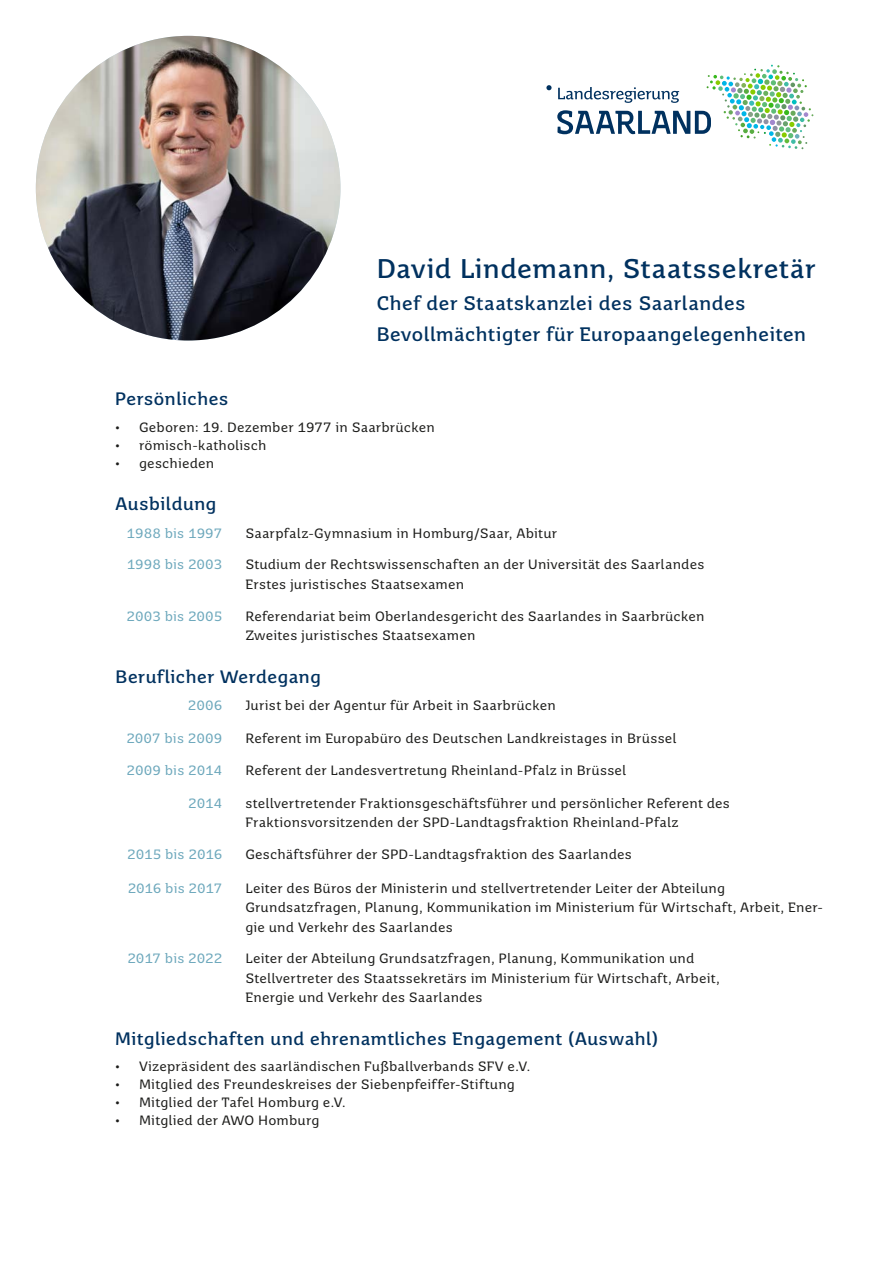
<style>
.page{position:relative;width:893px;height:1263px;background:#fff}
.page>*{position:absolute;margin:0;border:0;box-sizing:border-box;transform-origin:0 0}
.Erster_Überschrift_-_Name{font:700 27px "Saar 1450 Text";letter-spacing:-.005em;color:#00315f}
.Erster_Überschrift_-_Name-2{font:700 19.5px "Saar 1450 Text";letter-spacing:-.005em;color:#00315f}
.Auflistung_Header_Aufzählung_Kopie{font:700 18px "Saar 1450 Text";letter-spacing:-.005em;color:#00315f}
.Tabelle_Header_Tabelleninfo{font:700 18px "Saar 1450 Text";letter-spacing:-.005em;color:#00315f}
.Auflistung_Header_Aufzählung{font:700 18px "Saar 1450 Text";letter-spacing:-.005em;color:#00315f}
.Tabelle_Fließtext_Tabelle{font:13.5px/19.5px "Saar 1450 Text";letter-spacing:.01em;color:#1c1c1a}
.Auflistung_Fließtext_Aufzählung{font:13.5px "Saar 1450 Text";letter-spacing:.01em;color:#1c1c1a}
.Tabelle_Datum_Tabelle{font:13.5px "Saar 1450 Text";color:#6da8bc}
.Auflistung_Fließtext_Aufzählung_Kopie{font:13.5px "Saar 1450 Text";letter-spacing:.01em;color:#1c1c1a}
</style>
<div class="page">
<svg style="left:546px;top:65px;width:267px;height:84px"></svg>
<img style="left:36px;top:36px;width:304px;height:304px;border-radius:152px">
<h1 class="Erster_Überschrift_-_Name" style="left:376px;top:253px;width:441px">David Lindemann, Staatssekretär</h1>
<h1 class="Erster_Überschrift_-_Name-2" style="left:376px;top:291px;width:371px">Chef der Staatskanzlei des Saarlandes</h1>
<h1 class="Erster_Überschrift_-_Name-2" style="left:376px;top:322px;width:432px">Bevollmächtigter für Europaangelegenheiten</h1>
<h2 class="Auflistung_Header_Aufzählung" style="left:115px;top:388px;width:115px">Persönliches</h2>
<p class="Auflistung_Fließtext_Aufzählung" style="left:114px;top:419px;width:323px">• Geboren: 19. Dezember 1977 in Saarbrücken</p>
<p class="Auflistung_Fließtext_Aufzählung" style="left:114px;top:437px;width:154px">• römisch-katholisch</p>
<p class="Auflistung_Fließtext_Aufzählung_Kopie" style="left:114px;top:455px;width:102px">• geschieden</p>
<h2 class="Tabelle_Header_Tabelleninfo" style="left:115px;top:493px;width:103px">Ausbildung</h2>
<p class="Tabelle_Datum_Tabelle" style="left:127px;top:525px;width:97px">1988 bis 1997</p>
<p class="Tabelle_Fließtext_Tabelle" style="left:245px;top:523px;width:313px">Saarpfalz-Gymnasium in Homburg/Saar, Abitur</p>
<p class="Tabelle_Datum_Tabelle" style="left:127px;top:557px;width:97px">1998 bis 2003</p>
<p class="Tabelle_Fließtext_Tabelle" style="left:245px;top:555px;width:461px">Studium der Rechtswissenschaften an der Universität des Saarlandes<br>Erstes juristisches Staatsexamen</p>
<p class="Tabelle_Datum_Tabelle" style="left:127px;top:608px;width:97px">2003 bis 2005</p>
<p class="Tabelle_Fließtext_Tabelle" style="left:245px;top:606px;width:461px">Referendariat beim Oberlandesgericht des Saarlandes in Saarbrücken<br>Zweites juristisches Staatsexamen</p>
<h2 class="Tabelle_Header_Tabelleninfo" style="left:115px;top:666px;width:207px">Beruflicher Werdegang</h2>
<p class="Tabelle_Datum_Tabelle" style="left:188px;top:697px;width:36px">2006</p>
<p class="Tabelle_Fließtext_Tabelle" style="left:245px;top:695px;width:312px">Jurist bei der Agentur für Arbeit in Saarbrücken</p>
<p class="Tabelle_Datum_Tabelle" style="left:126px;top:730px;width:97px">2007 bis 2009</p>
<p class="Tabelle_Fließtext_Tabelle" style="left:245px;top:728px;width:433px">Referent im Europabüro des Deutschen Landkreistages in Brüssel</p>
<p class="Tabelle_Datum_Tabelle" style="left:127px;top:762px;width:97px">2009 bis 2014</p>
<p class="Tabelle_Fließtext_Tabelle" style="left:245px;top:760px;width:383px">Referent der Landesvertretung Rheinland-Pfalz in Brüssel</p>
<p class="Tabelle_Datum_Tabelle" style="left:188px;top:795px;width:36px">2014</p>
<p class="Tabelle_Fließtext_Tabelle" style="left:245px;top:793px;width:486px">stellvertretender Fraktionsgeschäftsführer und persönlicher Referent des<br>Fraktionsvorsitzenden der SPD-Landtagsfraktion Rheinland-Pfalz</p>
<p class="Tabelle_Datum_Tabelle" style="left:127px;top:846px;width:97px">2015 bis 2016</p>
<p class="Tabelle_Fließtext_Tabelle" style="left:245px;top:845px;width:388px">Geschäftsführer der SPD-Landtagsfraktion des Saarlandes</p>
<p class="Tabelle_Datum_Tabelle" style="left:128px;top:880px;width:96px">2016 bis 2017</p>
<p class="Tabelle_Fließtext_Tabelle" style="left:245px;top:878px;width:579px">Leiter des Büros der Ministerin und stellvertretender Leiter der Abteilung<br>Grundsatzfragen, Planung, Kommunikation im Ministerium für Wirtschaft, Arbeit, Ener&shy;gie und Verkehr des Saarlandes</p>
<p class="Tabelle_Datum_Tabelle" style="left:127px;top:951px;width:96px">2017 bis 2022</p>
<p class="Tabelle_Fließtext_Tabelle" style="left:245px;top:949px;width:476px">Leiter der Abteilung Grundsatzfragen, Planung, Kommunikation und<br>Stellvertreter des Staatssekretärs im Ministerium für Wirtschaft, Arbeit,<br>Energie und Verkehr des Saarlandes</p>
<h2 class="Auflistung_Header_Aufzählung_Kopie" style="left:115px;top:1028px;width:546px">Mitgliedschaften und ehrenamtliches Engagement (Auswahl)</h2>
<p class="Auflistung_Fließtext_Aufzählung" style="left:114px;top:1059px;width:418px">• Vizepräsident des saarländischen Fußballverbands SFV e.V.</p>
<p class="Auflistung_Fließtext_Aufzählung" style="left:114px;top:1077px;width:403px">• Mitglied des Freundeskreises der Siebenpfeiffer-Stiftung</p>
<p class="Auflistung_Fließtext_Aufzählung" style="left:114px;top:1095px;width:234px">• Mitglied der Tafel Homburg e.V.</p>
<p class="Auflistung_Fließtext_Aufzählung" style="left:114px;top:1113px;width:207px">• Mitglied der AWO Homburg</p>
</div>
